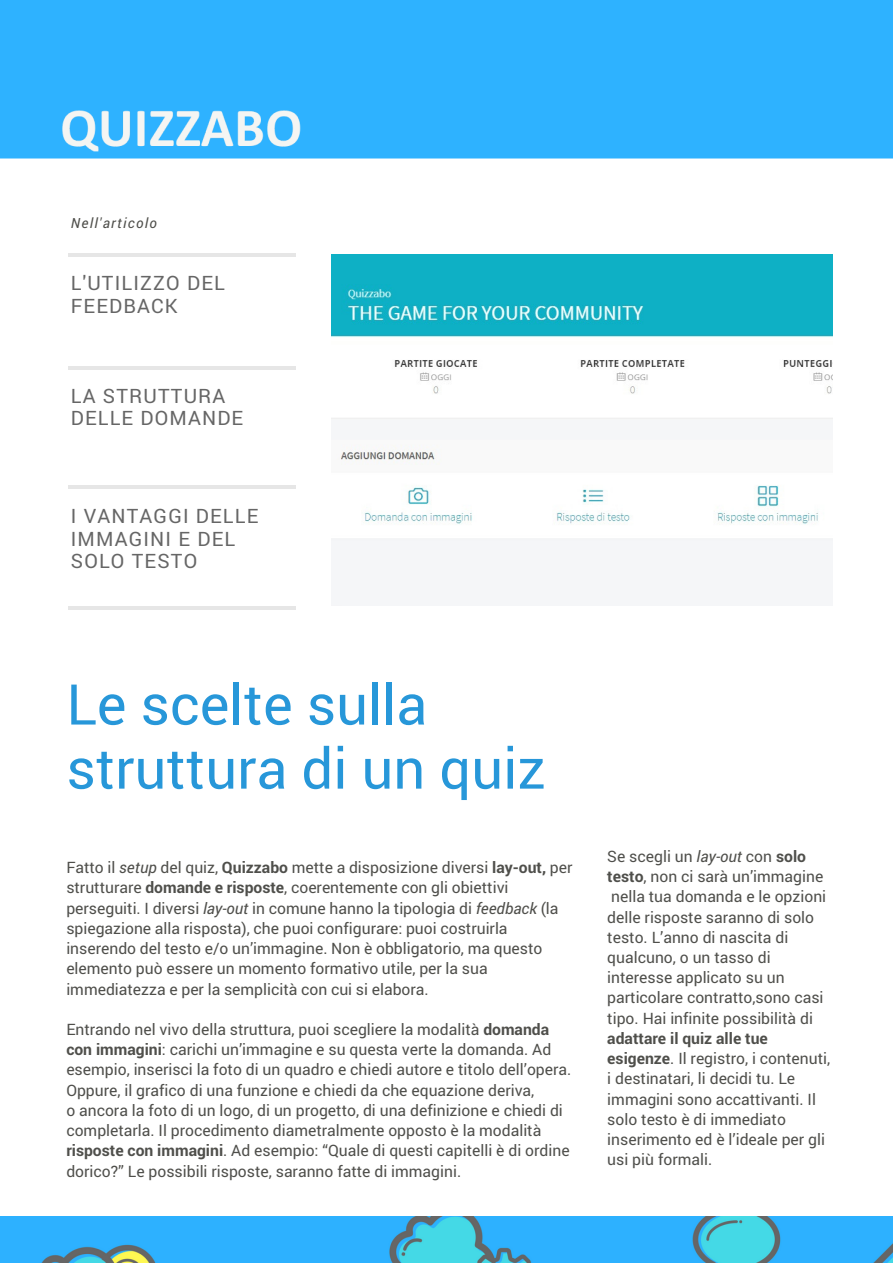
<style>
.page{position:relative;width:893px;height:1263px;background:#fff}
.page>*{position:absolute;margin:0;border:0;box-sizing:border-box;transform-origin:0 0}
.t1{font:56.25px/64.1px "Roboto";color:#2797d9}
.t2{font:19.8px/22.5px "Roboto";letter-spacing:.06em;color:#666}
.t3{font:15.75px/20.2px "Roboto";color:#4f4f4b}
.t4{font:italic 14.1px "Roboto";letter-spacing:.09em;color:#4f4f4b}
.s1{font-style:italic}
.s2{font-weight:700}
</style>
<div class="page">
<div style="left:0;top:0;width:892px;height:158px;background:#2eb2ff"></div>
<img style="left:332px;top:254px;width:500px;height:287px">
<hr style="left:68px;top:253px;width:227px;height:3px;background:#000">
<hr style="left:68px;top:367px;width:227px;height:3px;background:#000">
<hr style="left:68px;top:486px;width:227px;height:3px;background:#000">
<hr style="left:68px;top:606px;width:227px;height:3px;background:#000">
<img style="left:63px;top:110px;width:237px;height:49px">
<img style="left:0;top:1216px;width:892px;height:46px">
<p class="t4" style="left:71px;top:213px;width:88px">Nell'articolo</p>
<p class="t2" style="left:71px;top:271px;width:155px">L'UTILIZZO DEL<br>FEEDBACK</p>
<p class="t2" style="left:71px;top:384px;width:174px">LA STRUTTURA<br>DELLE DOMANDE</p>
<p class="t2" style="left:71px;top:504px;width:189px">I VANTAGGI DELLE<br>IMMAGINI E DEL<br>SOLO TESTO</p>
<h1 class="t1" style="left:66px;top:671px;width:480px">Le scelte sulla struttura di un quiz</h1>
<p class="t3" style="left:66px;top:857px;width:507px">Fatto il <span class="s1">setup</span> del quiz, <span class="s2">Quizzabo</span> mette a disposizione diversi <span class="s2">lay-out,</span> per strutturare <span class="s2">domande e risposte</span>, coerentemente con gli obiettivi perseguiti. I diversi <span class="s1">lay-out</span> in comune hanno la tipologia di <span class="s1">feedback</span> (la spiegazione alla risposta), che puoi configurare: puoi costruirla inserendo del testo e/o un’immagine. Non è obbligatorio, ma questo elemento può essere un momento formativo utile, per la sua immediatezza e per la semplicità con cui si elabora.</p>
<p class="t3" style="left:66px;top:1019px;width:506px">Entrando nel vivo della struttura, puoi scegliere la modalità <span class="s2">domanda con immagini</span>: carichi un’immagine e su questa verte la domanda. Ad esempio, inserisci la foto di un quadro e chiedi autore e titolo dell’opera.<br>Oppure, il grafico di una funzione e chiedi da che equazione deriva,<br>o ancora la foto di un logo, di un progetto, di una definizione e chiedi di completarla. Il procedimento diametralmente opposto è la modalità <span class="s2">risposte con immagini</span>. Ad esempio: “Quale di questi capitelli è di ordine dorico?” Le possibili risposte, saranno fatte di immagini.</p>
<p class="t3" style="left:607px;top:845px;width:220px">Se scegli un <span class="s1">lay-out</span> con <span class="s2">solo testo</span>, non ci sarà un’immagine nella tua domanda e le opzioni delle risposte saranno di solo testo. L’anno di nascita di qualcuno, o un tasso di interesse applicato su un particolare contratto,sono casi tipo. Hai infinite possibilità di</p>
<p class="t3" style="left:607px;top:1028px;width:224px"><span class="s2">adattare il quiz alle tue esigenze</span>. Il registro, i contenuti, i destinatari, li decidi tu. Le immagini sono accattivanti. Il solo testo è di immediato inserimento ed è l’ideale per gli usi più formali.</p>
</div>
